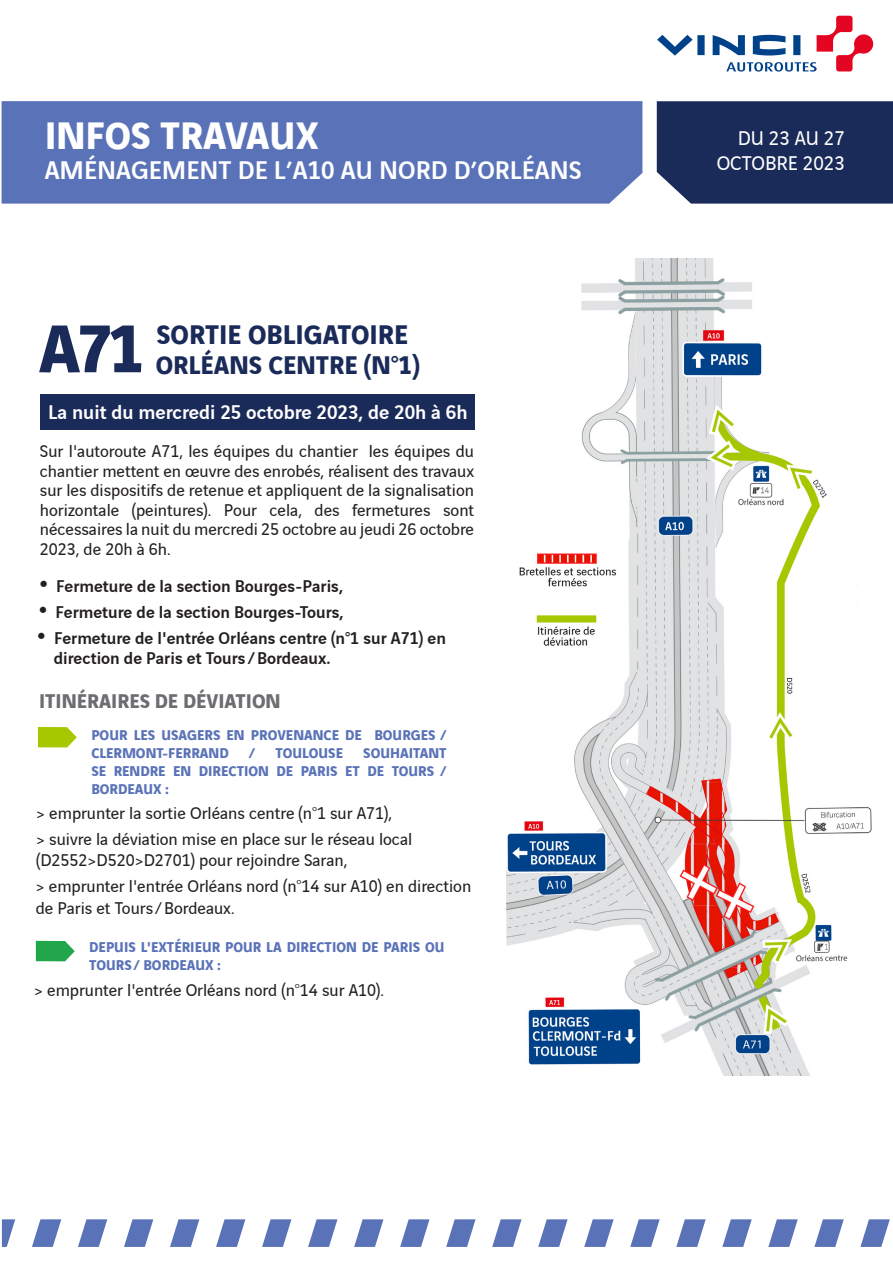
<style>
.page{position:relative;width:893px;height:1263px;background:#fff}
.page>*{position:absolute;margin:0;border:0;box-sizing:border-box;transform-origin:0 0}
.t1{font:700 72px "Vinci Sans";color:#1b2b59}
.t2{font:700 40.5px "Vinci Sans";color:#fff}
.t3{font:700 28.5px "Vinci Sans";color:#1b2b59}
.t4{font:500 27px "Vinci Sans";color:#fff}
.t5{font:700 27px "Vinci Sans";color:#1b2b59}
.t6{font:500 21px "Vinci Sans";color:#fff}
.t7{font:700 21px "Vinci Sans";color:#6c6d70}
.t8{font:21px "Vinci Sans";color:#fff}
.t9{font:18px/19.5px "Vinci Sans";color:#231f20}
.t10{font:500 18px/19.5px "Vinci Sans";color:#231f20}
.t11{font:700 15px/18px "Vinci Sans";color:#5a73b8}
.s1{font-size:36px}
</style>
<div class="page">
<div style="left:2px;top:101px;width:640px;height:103px;background:#5a73b8"></div>
<div style="left:657px;top:101px;width:236px;height:103px;background:#1b2b59"></div>
<svg style="left:657px;top:16px;width:216px;height:56px"></svg>
<svg style="left:2px;top:1219px;width:13px;height:28px"></svg>
<svg style="left:32px;top:1219px;width:29px;height:28px"></svg>
<svg style="left:78px;top:1219px;width:29px;height:28px"></svg>
<svg style="left:124px;top:1219px;width:29px;height:28px"></svg>
<svg style="left:170px;top:1219px;width:29px;height:28px"></svg>
<svg style="left:216px;top:1219px;width:29px;height:28px"></svg>
<svg style="left:262px;top:1219px;width:29px;height:28px"></svg>
<svg style="left:308px;top:1219px;width:29px;height:28px"></svg>
<svg style="left:354px;top:1219px;width:29px;height:28px"></svg>
<svg style="left:400px;top:1219px;width:29px;height:28px"></svg>
<svg style="left:446px;top:1219px;width:30px;height:28px"></svg>
<svg style="left:492px;top:1219px;width:30px;height:28px"></svg>
<svg style="left:538px;top:1219px;width:30px;height:28px"></svg>
<svg style="left:584px;top:1219px;width:30px;height:28px"></svg>
<svg style="left:630px;top:1219px;width:30px;height:28px"></svg>
<svg style="left:676px;top:1219px;width:30px;height:28px"></svg>
<svg style="left:722px;top:1219px;width:30px;height:28px"></svg>
<svg style="left:768px;top:1219px;width:30px;height:28px"></svg>
<svg style="left:814px;top:1219px;width:30px;height:28px"></svg>
<svg style="left:860px;top:1219px;width:30px;height:28px"></svg>
<img style="left:506px;top:259px;width:366px;height:817px">
<div style="left:40px;top:395px;width:434px;height:35px;background:#1b2b59"></div>
<svg style="left:38px;top:727px;width:39px;height:20px"></svg>
<svg style="left:36px;top:941px;width:39px;height:20px"></svg>
<p class="t2" style="left:45px;top:104px;width:276px">INFOS TRAVAUX</p>
<p class="t4" style="left:45px;top:149px;width:539px">AMÉNAGEMENT DE L’A10 AU NORD D’ORLÉANS</p>
<p class="t1" style="left:39px;top:291px;width:108px">A71</p>
<p class="t3" style="left:157px;top:312px;width:253px">SORTIE OBLIGATOIRE</p>
<p class="t5" style="left:156px;top:344px;width:266px">ORLÉANS CENTRE (N°1)</p>
<p class="t6" style="left:48px;top:395px;width:421px">La nuit du mercredi 25 octobre 2023, de 20h à 6h</p>
<p class="t9" style="left:40px;top:440px;width:436px;text-align:justify">Sur l'autoroute A71, les équipes du chantier les équipes du chantier mettent en oeuvre des enrobés, réalisent des travaux sur les dispositifs de retenue et appliquent de la signalisation horizontale (peintures). Pour cela, des fermetures sont nécessaires la nuit du mercredi 25 octobre au jeudi 26 octobre 2023, de 20h à 6h.</p>
<p class="t10" style="left:39px;top:575px;width:305px"><span class="s1">•</span> Fermeture de la section Bourges-Paris,</p>
<p class="t10" style="left:54px;top:627px;width:394px;text-indent:-17px"><span class="s1">•</span> Fermeture de l'entrée Orléans centre (n°1 sur A71) en direction de Paris et Tours / Bordeaux.</p>
<p class="t10" style="left:39px;top:601px;width:306px"><span class="s1">•</span> Fermeture de la section Bourges-Tours,</p>
<p class="t7" style="left:39px;top:685px;width:243px">ITINÉRAIRES DE DÉVIATION</p>
<p class="t11" style="left:91px;top:724px;width:357px">POUR LES USAGERS EN PROVENANCE DE BOURGES /<br>CLERMONT-FERRAND</p>
<p class="t11" style="left:249px;top:742px;width:8px">/</p>
<p class="t11" style="left:276px;top:742px;width:69px">TOULOUSE</p>
<p class="t11" style="left:91px;top:742px;width:357px;text-align:justify;text-indent:272px">SOUHAITANT SE RENDRE EN DIRECTION DE PARIS ET DE TOURS / BORDEAUX :</p>
<p class="t9" style="left:36px;top:826px;width:378px;line-height:21.6px">&gt; suivre la déviation mise en place sur le réseau local (D2552&gt;D520&gt;D2701) pour rejoindre Saran,</p>
<p class="t9" style="left:36px;top:802px;width:357px">&gt; emprunter la sortie Orléans centre (n°1 sur A71),</p>
<p class="t9" style="left:36px;top:874px;width:437px;line-height:21.6px">&gt; emprunter l'entrée Orléans nord (n°14 sur A10) en direction de Paris et Tours / Bordeaux.</p>
<p class="t11" style="left:89px;top:937px;width:357px">DEPUIS L'EXTÉRIEUR POUR LA DIRECTION DE PARIS OU<br>TOURS / BORDEAUX :</p>
<p class="t9" style="left:34px;top:978px;width:351px">&gt; emprunter l'entrée Orléans nord (n°14 sur A10).</p>
<p class="t8" style="left:738px;top:123px;width:109px">DU 23 AU 27</p>
<p class="t8" style="left:717px;top:148px;width:130px">OCTOBRE 2023</p>
</div>
